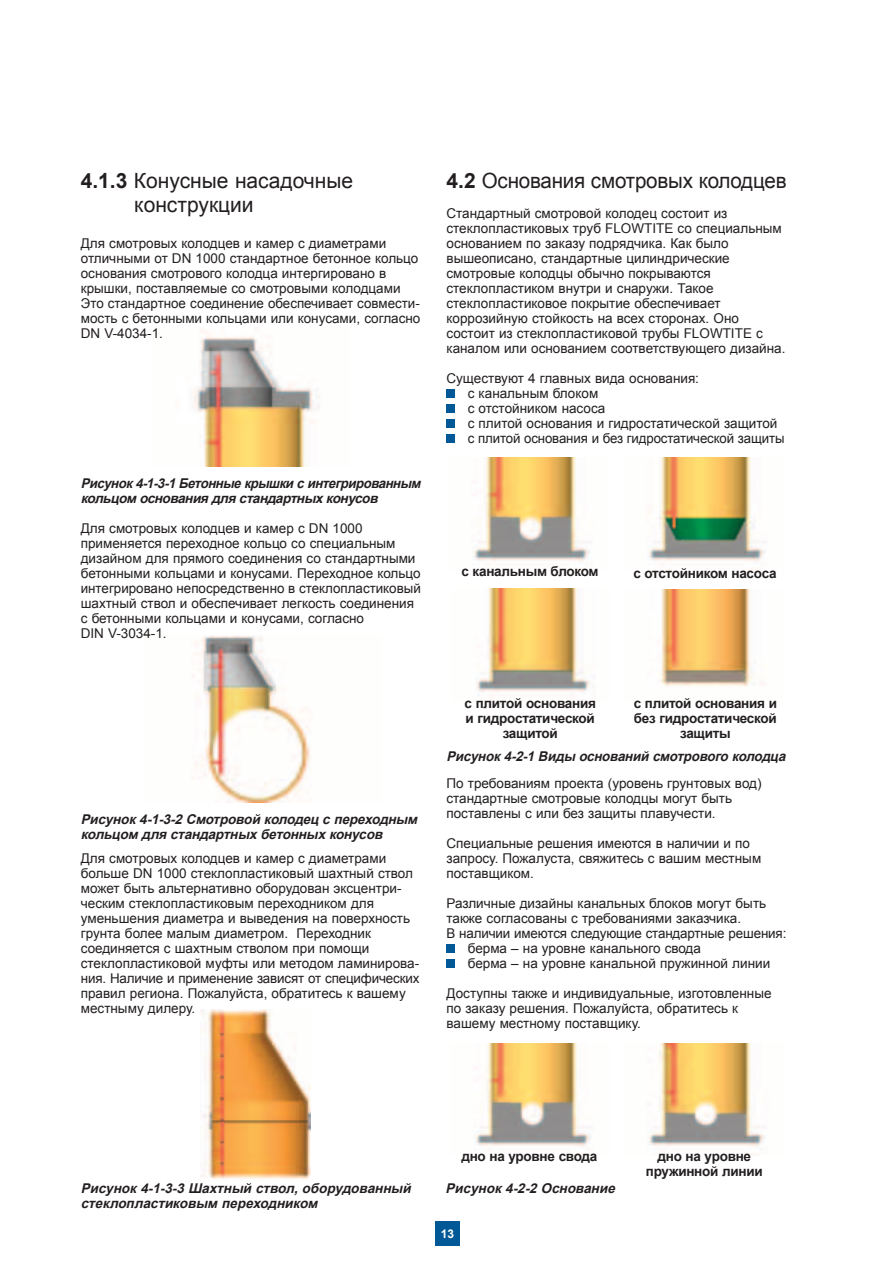
<style>
.page{position:relative;width:893px;height:1263px;background:#fff}
.page>*{position:absolute;margin:0;border:0;box-sizing:border-box;transform-origin:0 0}
.t1{font:21px/24px "Arial";color:#231f20}
.t2{font:13.5px/15px "Arial";color:#231f20}
.t3{font:italic 700 13.5px/15px "Arial";color:#231f20}
.t4{font:700 13.5px/15px "Arial";letter-spacing:-.02em;color:#231f20;text-align:center}
.t5{font:700 12px "Arial";color:#fff}
.s1{font-weight:700}
</style>
<div class="page">
<div style="left:436px;top:1221px;width:24px;height:24px;background:#005996"></div>
<img style="left:201px;top:1010px;width:110px;height:169px">
<img style="left:647px;top:457px;width:118px;height:113px">
<img style="left:472px;top:457px;width:118px;height:113px">
<img style="left:193px;top:330px;width:127px;height:137px">
<img style="left:192px;top:635px;width:118px;height:168px">
<div style="left:446px;top:390px;width:9px;height:8px;background:#005996"></div>
<div style="left:446px;top:405px;width:9px;height:8px;background:#005996"></div>
<div style="left:446px;top:420px;width:9px;height:8px;background:#005996"></div>
<div style="left:446px;top:435px;width:9px;height:8px;background:#005996"></div>
<div style="left:446px;top:945px;width:9px;height:8px;background:#005996"></div>
<div style="left:446px;top:960px;width:9px;height:8px;background:#005996"></div>
<img style="left:474px;top:1043px;width:118px;height:112px">
<img style="left:647px;top:1043px;width:118px;height:112px">
<img style="left:475px;top:589px;width:115px;height:107px">
<img style="left:660px;top:589px;width:103px;height:98px">
<h1 class="t1" style="left:134px;top:169px;width:220px;text-indent:-53px"><span class="s1">4.1.3</span> Конусные насадочные конструкции</h1>
<p class="t2" style="left:81px;top:236px;width:341px">Для смотровых колодцев и камер с диаметрами отличными от DN 1000 стандартное бетонное кольцо основания смотрового колодца интергировано в крышки, поставляемые со смотровыми колодцами Это стандартное соединение обеспечивает совмести&shy;мость с бетонными кольцами или конусами, согласно DN V-4034-1.</p>
<p class="t3" style="left:81px;top:476px;width:345px">Рисунок4-1-3-1Бетонныекрышкисинтегрированным кольцом основаниядлястандартныхконусов</p>
<p class="t2" style="left:81px;top:521px;width:342px">Для смотровых колодцев и камер с DN 1000 применяется переходное кольцо со специальным дизайном для прямого соединения со стандартными бетонными кольцами и конусами. Переходное кольцо интегрировано непосредственно в стеклопластиковый шахтный ствол и обеспечивает легкость соединения с бетонными кольцами и конусами, согласно<br>DIN V-3034-1.</p>
<p class="t3" style="left:81px;top:812px;width:342px">Рисунок4-1-3-2Смотровой колодец спереходным кольцом для стандартныхбетонныхконусов</p>
<p class="t2" style="left:81px;top:851px;width:340px">Для смотровых колодцев и камер с диаметрами больше DN 1000 стеклопластиковый шахтный ствол может быть альтернативно оборудован эксцентри&shy;ческим стеклопластиковым переходником для уменьшения диаметра и выведения на поверхность грунта более малым диаметром. Переходник соединяется с шахтным стволом при помощи стеклопластиковой муфты или методом ламинирова&shy;ния. Наличие и применение зависят от специфических правил региона. Пожалуйста, обратитесь к вашему местныму дилеру.</p>
<h1 class="t1" style="left:446px;top:169px;width:342px"><span class="s1">4.2</span> Основания смотровых колодцев</h1>
<p class="t2" style="left:446px;top:206px;width:341px">Стандартный смотровой колодец состоит из стеклопластиковых труб FLOWTITE со специальным основанием по заказу подрядчика. Как было вышеописано, стандартные цилиндрические смотровые колодцы обычно покрываются стеклопластиком внутри и снаружи. Такое стеклопластиковое покрытие обеспечивает коррозийную стойкость на всех сторонах. Оно состоит из стеклопластиковой трубы FLOWTITE с каналом или основанием соответствующего дизайна.</p>
<p class="t2" style="left:468px;top:371px;width:318px;text-indent:-21px">Существуют 4 главных вида основания:<br>с канальным блоком<br>с отстойником насоса<br>с плитой основания и гидростатической защитой с плитой основания и без гидростатической защиты</p>
<p class="t4" style="left:461px;top:565px;width:139px">с канальным блоком</p>
<p class="t4" style="left:633px;top:566px;width:145px">с отстойником насоса</p>
<p class="t4" style="left:465px;top:696px;width:133px">с плитой основания и гидростатической защитой</p>
<p class="t4" style="left:634px;top:696px;width:145px">с плитой основания и без гидростатической защиты</p>
<p class="t3" style="left:446px;top:750px;width:344px">Рисунок4-2-1Виды оснований смотрового колодца</p>
<p class="t2" style="left:446px;top:776px;width:317px">По требованиям проекта (уровень грунтовых вод) стандартные смотровые колодцы могут быть поставлены с или без защиты плавучести.</p>
<p class="t2" style="left:446px;top:836px;width:316px">Специальные решения имеются в наличии и по запросу. Пожалуста, свяжитесь с вашим местным поставщиком.</p>
<p class="t2" style="left:446px;top:896px;width:321px">Различные дизайны канальных блоков могут быть</p>
<p class="t2" style="left:446px;top:911px;width:296px">также согласованы с требованиями заказчика.</p>
<p class="t2" style="left:446px;top:926px;width:341px">В наличии имеются следующие стандартные решения:</p>
<p class="t2" style="left:468px;top:941px;width:235px">берма – на уровне канального свода</p>
<p class="t2" style="left:468px;top:956px;width:304px">берма – на уровне канальной пружинной линии</p>
<p class="t2" style="left:446px;top:986px;width:327px">Доступны также и индивидуальные, изготовленные по заказу решения. Пожалуйста, обратитесь к вашему местному поставщику.</p>
<p class="t3" style="left:81px;top:1181px;width:335px">Рисунок4-1-3-3 Шахтный ствол,оборудованный стеклопластиковым переходником</p>
<p class="t4" style="left:461px;top:1149px;width:137px">дно на уровне свода</p>
<p class="t4" style="left:646px;top:1149px;width:118px">дно на уровне пружинной линии</p>
<p class="t3" style="left:446px;top:1181px;width:175px">Рисунок4-2-2 Основание</p>
<p class="t5" style="left:441px;top:1225px;width:15px">13</p>
</div>
